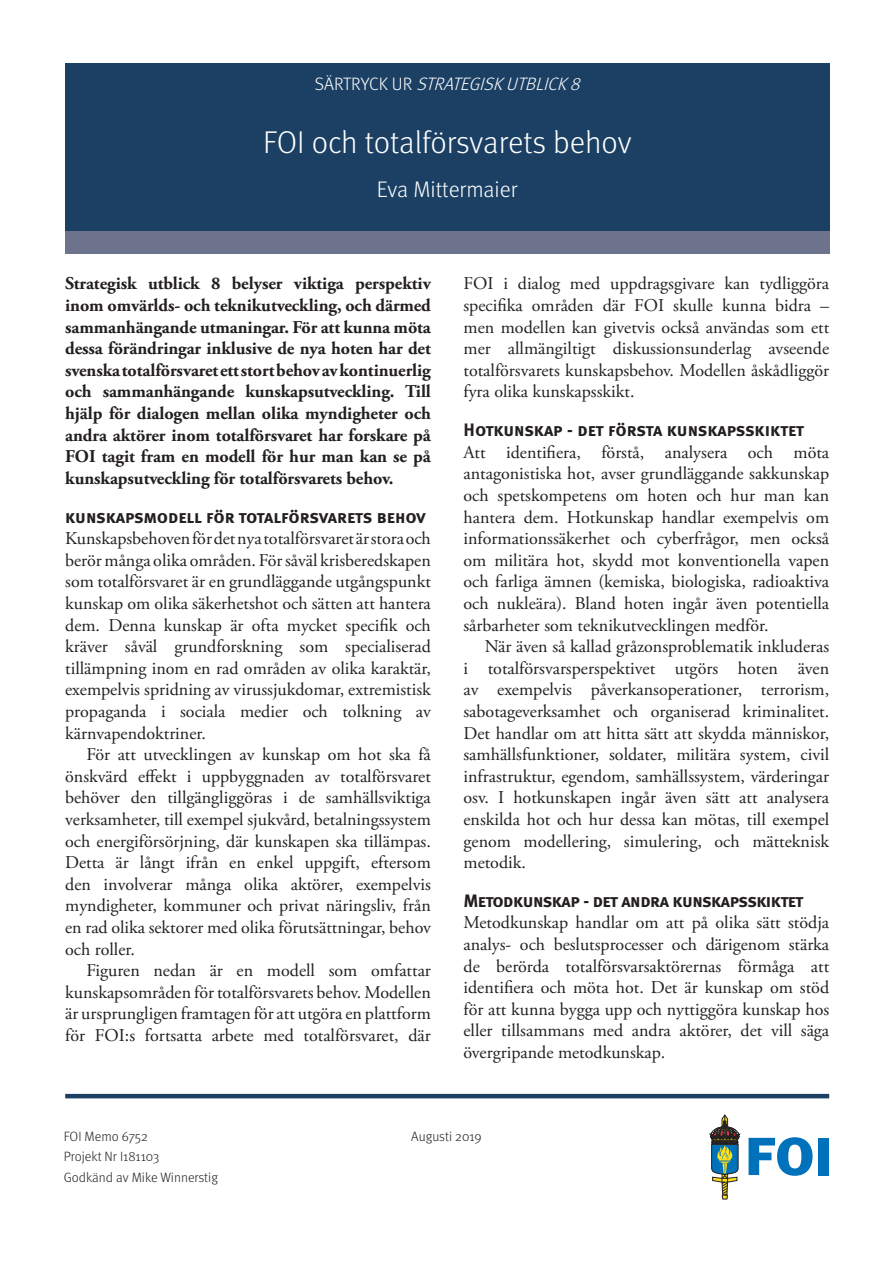
<style>
.page{position:relative;width:893px;height:1263px;background:#fff}
.page>*{position:absolute;margin:0;border:0;box-sizing:border-box;transform-origin:0 0}
.Rubrik_1{font:300 31.5px "Meta";color:#fff}
.Rubrik_2{font:300 22.5px "Meta";color:#fff}
.Brödtext_indrag{font:18px/21.6px "Adobe Garamond Pro";color:#231f20;text-align:justify}
.Brödtext_första{font:18px/21.6px "Adobe Garamond Pro";color:#231f20;text-align:justify}
.Ingress{font:700 18px/21.6px "Adobe Garamond Pro";letter-spacing:-.005em;color:#231f20;text-align:justify}
.Rubrik_3{font:18px "Meta Bold Caps";letter-spacing:-.015em;color:#231f20}
.Projekttitel{font:italic 300 18px "Meta";color:#fff}
.Sidfot_sid_1{font:300 13.5px "Meta";color:#231f20}
.s1{font-style:normal}
</style>
<div class="page">
<div style="left:65px;top:208px;width:764px;height:46px;background:#6d738d"></div>
<div style="left:65px;top:63px;width:764px;height:167px;background:#1b4064"></div>
<hr style="left:65px;top:1094px;width:764px;height:4px;background:#1b4064">
<svg style="left:749px;top:1137px;width:64px;height:39px"></svg>
<div style="left:818px;top:1138px;width:11px;height:37px;background:#0072bc"></div>
<svg style="left:710px;top:1115px;width:30px;height:84px"></svg>
<p class="Projekttitel" style="left:315px;top:74px;width:272px"><span class="s1">S Ä R T R Y C K U R</span> STRATEGISKUTBLICK8</p>
<p class="Rubrik_1" style="left:263px;top:124px;width:370px">FOI och totalförsvarets behov</p>
<p class="Rubrik_2" style="left:377px;top:176px;width:142px">Eva Mittermaier</p>
<p class="Ingress" style="left:65px;top:273px;width:367px">Strategisk utblick 8 belyser viktiga perspektiv inom omvärlds- och teknikutveckling, och därmed sammanhängande utmaningar. För att kunna möta dessa förändringar inklusive de nya hoten har det svenska totalförsvaret ett stort behov av kontinuerlig och sammanhängande kunskapsutveckling. Till hjälp för dialogen mellan olika myndigheter och andra aktörer inom totalförsvaret har forskare på FOI tagit fram en modell för hur man kan se på kunskapsutveckling för totalförsvarets behov.</p>
<p class="Rubrik_3" style="left:65px;top:505px;width:362px">kunskapsmodell för totalförsvarets behov</p>
<p class="Brödtext_första" style="left:65px;top:528px;width:367px">Kunskapsbehoven för det nya totalförsvaret är stora och berör många olika områden. För såväl krisberedskapen som totalförsvaret är en grundläggande utgångspunkt kunskap om olika säkerhetshot och sätten att hantera dem. Denna kunskap är ofta mycket specifik och kräver såväl grundforskning som specialiserad tillämpning inom en rad områden av olika karaktär, exempelvis spridning av virussjukdomar, extremistisk propaganda i sociala medier och tolkning av kärnvapendoktriner.</p>
<p class="Brödtext_indrag" style="left:65px;top:744px;width:367px;text-indent:21px">För att utvecklingen av kunskap om hot ska få önskvärd effekt i uppbyggnaden av totalförsvaret behöver den tillgängliggöras i de samhällsviktiga verksamheter, till exempel sjukvård, betalningssystem och energiförsörjning, där kunskapen ska tillämpas.<br>Detta är långt ifrån en enkel uppgift, eftersom den involverar många olika aktörer, exempelvis myndigheter, kommuner och privat näringsliv, från en rad olika sektorer med olika förutsättningar, behov och roller.</p>
<p class="Brödtext_indrag" style="left:65px;top:960px;width:367px;text-indent:21px">Figuren nedan är en modell som omfattar kunskapsområden för totalförsvarets behov. Modellen är ursprungligen framtagen för att utgöra en plattform för FOI:s fortsatta arbete med totalförsvaret, där</p>
<p class="Brödtext_indrag" style="left:463px;top:274px;width:367px">FOI i dialog med uppdragsgivare kan tydliggöra specifika områden där FOI skulle kunna bidra – men modellen kan givetvis också användas som ett mer allmängiltigt diskussionsunderlag avseende totalförsvarets kunskapsbehov. Modellen åskådliggör fyra olika kunskapsskikt.</p>
<p class="Rubrik_3" style="left:463px;top:419px;width:342px">Hotkunskap - det första kunskapsskiktet</p>
<p class="Brödtext_första" style="left:463px;top:442px;width:367px">Att identifiera, förstå, analysera och möta antagonistiska hot, avser grundläggande sakkunskap och spetskompetens om hoten och hur man kan hantera dem. Hotkunskap handlar exempelvis om informationssäkerhet och cyberfrågor, men också om militära hot, skydd mot konventionella vapen och farliga ämnen (kemiska, biologiska, radioaktiva och nukleära). Bland hoten ingår även potentiella sårbarheter som teknikutvecklingen medför.</p>
<p class="Brödtext_indrag" style="left:463px;top:636px;width:367px;text-indent:21px">När även så kallad gråzonsproblematik inkluderas i totalförsvarsperspektivet utgörs hoten även av exempelvis påverkansoperationer, terrorism, sabotageverksamhet och organiserad kriminalitet.<br>Det handlar om att hitta sätt att skydda människor, samhällsfunktioner, soldater, militära system, civil infrastruktur, egendom, samhällssystem, värderingar osv. I hotkunskapen ingår även sätt att analysera enskilda hot och hur dessa kan mötas, till exempel genom modellering, simulering, och mätteknisk metodik.</p>
<p class="Rubrik_3" style="left:463px;top:890px;width:342px">Metodkunskap - det andra kunskapsskiktet</p>
<p class="Brödtext_första" style="left:463px;top:912px;width:367px">Metodkunskap handlar om att på olika sätt stödja analys- och beslutsprocesser och därigenom stärka de berörda totalförsvarsaktörernas förmåga att identifiera och möta hot. Det är kunskap om stöd för att kunna bygga upp och nyttiggöra kunskap hos eller tillsammans med andra aktörer, det vill säga övergripande metodkunskap.</p>
<p class="Sidfot_sid_1" style="left:64px;top:1128px;width:86px">FOI Memo 6752</p>
<p class="Sidfot_sid_1" style="left:411px;top:1128px;width:72px">Augusti 2019</p>
<p class="Sidfot_sid_1" style="left:64px;top:1149px;width:97px">Projekt Nr I181103</p>
<p class="Sidfot_sid_1" style="left:64px;top:1169px;width:156px">Godkänd av Mike Winnerstig</p>
</div>
